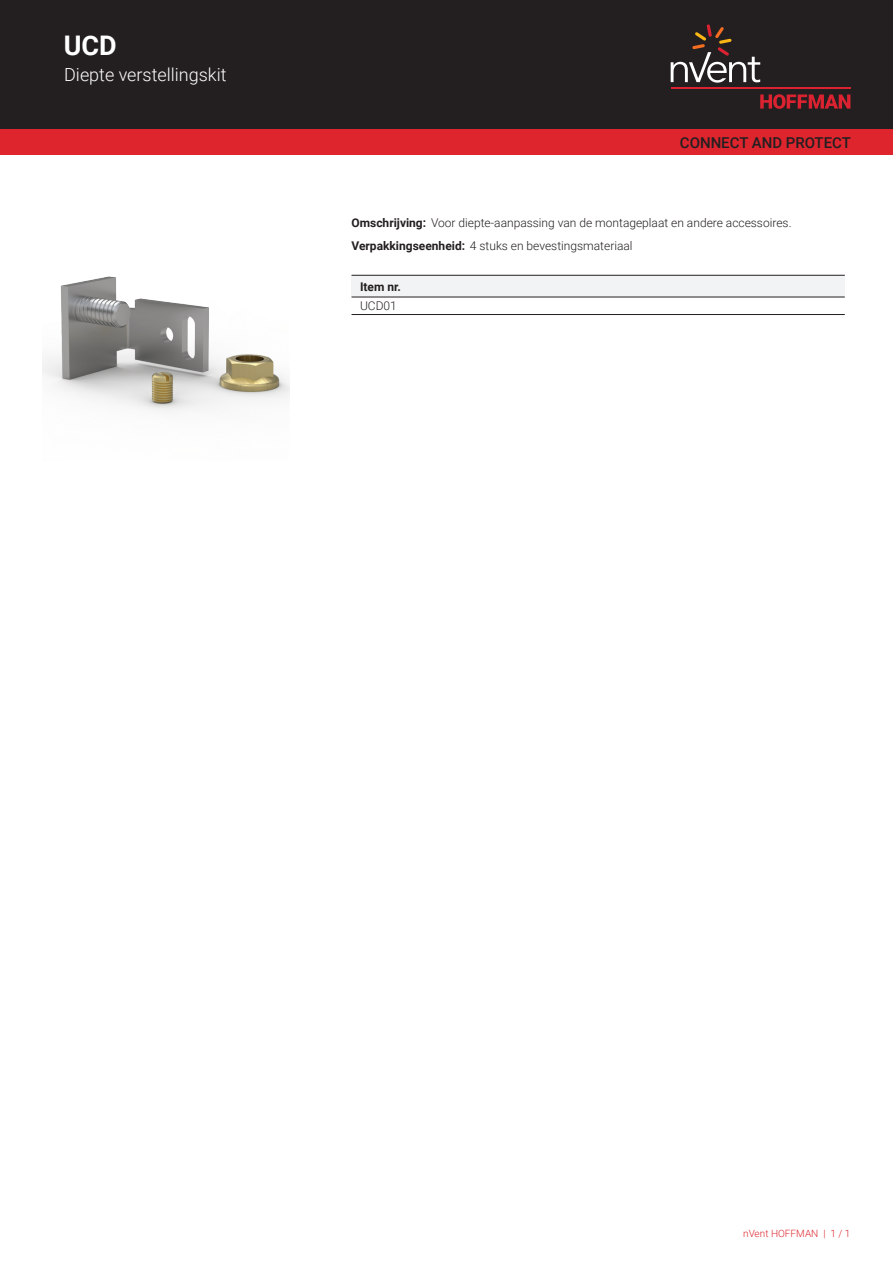
<style>
.page{position:relative;width:893px;height:1263px;background:#fff}
.page>*{position:absolute;margin:0;border:0;box-sizing:border-box;transform-origin:0 0}
.t1{font:700 27px "Roboto";color:#fff}
.t2{font:300 18px "Roboto";color:#fff}
.t3{font:500 15px "Roboto";color:#231f20}
.t4{font:300 12px/23px "Roboto";color:#231f20}
.t5{font:700 12px "Roboto";color:#231f20}
.t6{font:300 10.05px "Roboto";color:#de252e}
.s1{font-weight:700}
</style>
<div class="page">
<div style="left:0;top:0;width:893px;height:129px;background:#231f20"></div>
<svg style="left:760px;top:94px;width:90px;height:15px"></svg>
<hr style="left:671px;top:88px;width:179px;height:1px;background:#db2230">
<svg style="left:671px;top:24px;width:89px;height:59px"></svg>
<div style="left:0;top:129px;width:893px;height:26px;background:#de252e"></div>
<div style="left:351px;top:275px;width:494px;height:22px;background:#f2f3f4"></div>
<hr style="left:351px;top:275px;width:494px;height:1px;background:#231f20">
<hr style="left:351px;top:314px;width:494px;height:1px;background:#231f20">
<hr style="left:351px;top:297px;width:494px;height:1px;background:#231f20">
<img style="left:43px;top:276px;width:246px;height:136px">
<h1 class="t1" style="left:64px;top:27px;width:54px">UCD</h1>
<h2 class="t2" style="left:64px;top:62px;width:164px">Diepte verstellingskit</h2>
<p class="t3" style="left:680px;top:132px;width:173px">CONNECT AND PROTECT</p>
<p class="t4" style="left:351px;top:211px;width:441px"><span class="s1">Omschrijving:</span> Voor diepte-aanpassing van de montageplaat en andere accessoires.<br><span class="s1">Verpakkingseenheid:</span> 4 stuks en bevestingsmateriaal</p>
<p class="t5" style="left:360px;top:278px;width:42px">Item nr.</p>
<p class="t4" style="left:360px;top:294px;width:38px">UCD01</p>
<p class="t6" style="left:743px;top:1226px;width:109px">nVent HOFFMAN | 1 / 1</p>
</div>
